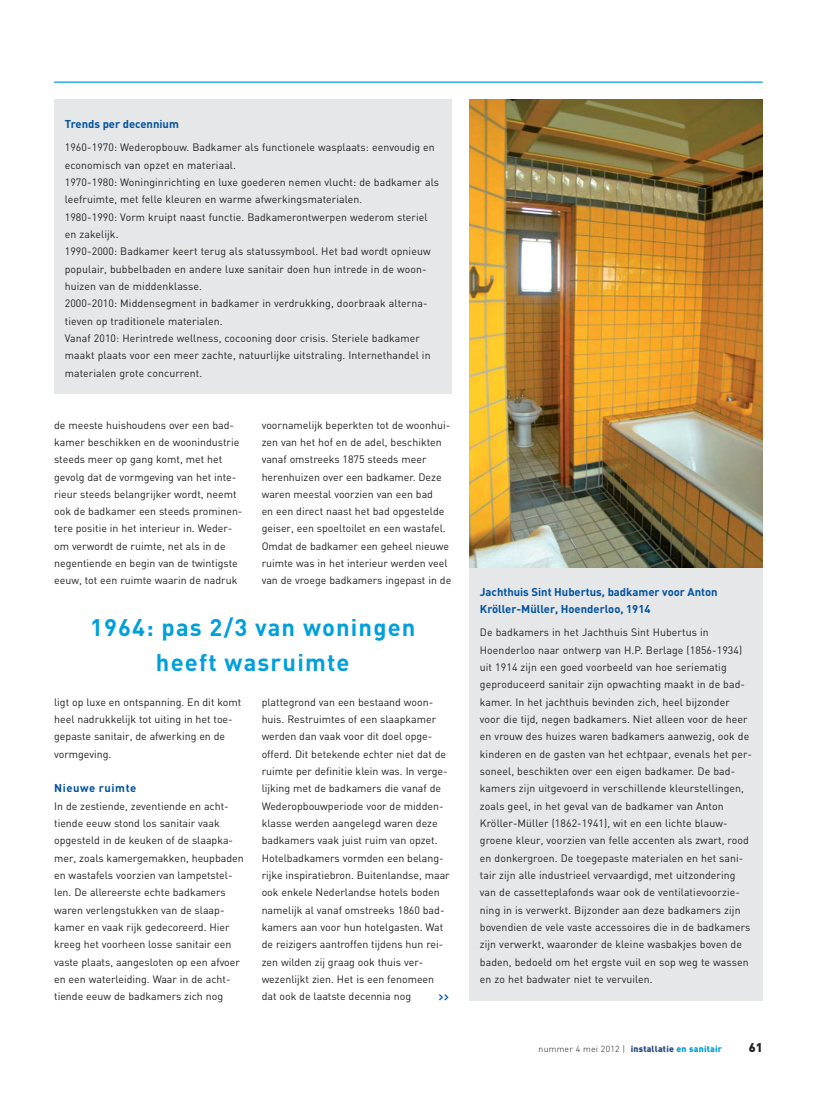
<style>
.page{position:relative;width:818px;height:1103px;background:#fff}
.page>*{position:absolute;margin:0;border:0;box-sizing:border-box;transform-origin:0 0}
.t1{font:700 23.75px/34.6px "DIN";letter-spacing:.05em;color:#00a0dc;text-align:center}
.t2{font:900 12.5px "DIN";color:#231f20}
.t3{font:700 11.25px/17.4px "DIN";color:#00529f}
.t4{font:700 11.25px "DIN";letter-spacing:.05em;color:#00529f}
.t5{font:10.62px/17.2px "DIN";color:#231f20}
.t6{font:700 10.62px "The Mix";color:#0058a1}
.t7{font:300 8.75px "DIN";letter-spacing:.025em;color:#231f20}
.s1{font-weight:900;color:#294b83}
.s2{font-weight:900;color:#00a0dc}
</style>
<div class="page">
<hr style="left:54px;top:81px;width:709px;height:2px;background:#00a0dc">
<div style="left:469px;top:567px;width:294px;height:433px;background:#e6e7e8"></div>
<div style="left:54px;top:99px;width:398px;height:295px;background:#e6e7e8"></div>
<img style="left:469px;top:99px;width:294px;height:468px">
<p class="t3" style="left:65px;top:116px;width:116px">Trends per decennium</p>
<p class="t5" style="left:65px;top:140px;width:376px">1960-1970: Wederopbouw. Badkamer als functionele wasplaats: eenvoudig en economisch van opzet en materiaal.<br>1970-1980: Woninginrichting en luxe goederen nemen vlucht: de badkamer als leefruimte, met felle kleuren en warme afwerkingsmaterialen.<br>1980-1990: Vorm kruipt naast functie. Badkamerontwerpen wederom steriel en zakelijk.<br>1990-2000: Badkamer keert terug als statussymbool. Het bad wordt opnieuw populair, bubbelbaden en andere luxe sanitair doen hun intrede in de woon&shy;huizen van de middenklasse.<br>2000-2010: Middensegment in badkamer in verdrukking, doorbraak alterna&shy;tieven op traditionele materialen.<br>Vanaf 2010: Herintrede wellness, cocooning door crisis. Steriele badkamer maakt plaats voor een meer zachte, natuurlijke uitstraling. Internethandel in materialen grote concurrent.</p>
<p class="t5" style="left:54px;top:417px;width:190px">de meeste huishoudens over een bad&shy;kamer beschikken en de woonindustrie steeds meer op gang komt, met het gevolg dat de vormgeving van het inte&shy;rieur steeds belangrijker wordt, neemt ook de badkamer een steeds prominen&shy;tere positie in het interieur in. Weder&shy;om verwordt de ruimte, net als in de negentiende en begin van de twintigste eeuw, tot een ruimte waarin de nadruk</p>
<p class="t5" style="left:262px;top:417px;width:191px">voornamelijk beperkten tot de woonhui&shy;zen van het hof en de adel, beschikten vanaf omstreeks 1875 steeds meer herenhuizen over een badkamer. Deze waren meestal voorzien van een bad<br>en een direct naast het bad opgestelde geiser, een spoeltoilet en een wastafel.<br>Omdat de badkamer een geheel nieuwe ruimte was in het interieur werden veel van de vroege badkamers ingepast in de</p>
<h1 class="t1" style="left:90px;top:613px;width:327px">1964: pas 2/3 van woningen heeft wasruimte</h1>
<p class="t5" style="left:54px;top:694px;width:189px">ligt op luxe en ontspanning. En dit komt heel nadrukkelijk tot uiting in het toe&shy;gepaste sanitair, de afwerking en de vormgeving.</p>
<p class="t4" style="left:54px;top:784px;width:84px">Nieuwe ruimte</p>
<p class="t5" style="left:54px;top:798px;width:191px">In de zestiende, zeventiende en acht&shy;tiende eeuw stond los sanitair vaak opgesteld in de keuken of de slaapka&shy;mer, zoals kamergemakken, heupbaden en wastafels voorzien van lampetstel&shy;len. De allereerste echte badkamers waren verlengstukken van de slaap - kamer en vaak rijk gedecoreerd. Hier kreeg het voorheen losse sanitair een vaste plaats, aangesloten op een afvoer en een waterleiding. Waar in de acht&shy;tiende eeuw de badkamers zich nog</p>
<p class="t5" style="left:262px;top:694px;width:190px">plattegrond van een bestaand woon&shy;huis. Restruimtes of een slaapkamer werden dan vaak voor dit doel opge&shy;offerd. Dit betekende echter niet dat de ruimte per definitie klein was. In verge&shy;lijking met de badkamers die vanaf de Wederopbouwperiode voor de midden&shy;klasse werden aangelegd waren deze badkamers vaak juist ruim van opzet.<br>Hotelbadkamers vormden een belang&shy;rijke inspiratiebron. Buitenlandse, maar ook enkele Nederlandse hotels boden namelijk al vanaf omstreeks 1860 bad&shy;kamers aan voor hun hotelgasten. Wat de reizigers aantroffen tijdens hun rei&shy;zen wilden zij graag ook thuis ver&shy;wezenlijkt zien. Het is een fenomeen dat ook de laatste decennia nog</p>
<p class="t6" style="left:438px;top:992px;width:12px">&gt;&gt;</p>
<p class="t3" style="left:480px;top:584px;width:239px">Jachthuis Sint Hubertus, badkamer voor Anton<br>Kröller-Müller, Hoenderloo, 1914</p>
<p class="t5" style="left:480px;top:625px;width:274px">De badkamers in het Jachthuis Sint Hubertus in Hoenderloo naar ontwerp van H.P. Berlage (1856-1934) uit 1914 zijn een goed voorbeeld van hoe seriematig geproduceerd sanitair zijn opwachting maakt in de bad&shy;kamer. In het jachthuis bevinden zich, heel bijzonder voor die tijd, negen badkamers. Niet alleen voor de heer en vrouw des huizes waren badkamers aanwezig, ook de kinderen en de gasten van het echtpaar, evenals het per&shy;soneel, beschikten over een eigen badkamer. De bad - kamers zijn uitgevoerd in verschillende kleurstellingen, zoals geel, in het geval van de badkamer van Anton Kröller-Müller (1862-1941), wit en een lichte blauw&shy;groene kleur, voorzien van felle accenten als zwart, rood en donkergroen. De toegepaste materialen en het sani&shy;tair zijn alle industrieel vervaardigd, met uitzondering van de cassetteplafonds waar ook de ventilatievoorzie&shy;ning in is verwerkt. Bijzonder aan deze badkamers zijn bovendien de vele vaste accessoires die in de badkamers zijn verwerkt, waaronder de kleine wasbakjes boven de baden, bedoeld om het ergste vuil en sop weg te wassen en zo het badwater niet te vervuilen.</p>
<p class="t7" style="left:539px;top:1045px;width:185px">nummer 4 mei 2012 | <span class="s1">installatie</span> <span class="s2">en sanitair</span></p>
<p class="t2" style="left:749px;top:1043px;width:15px">61</p>
</div>
